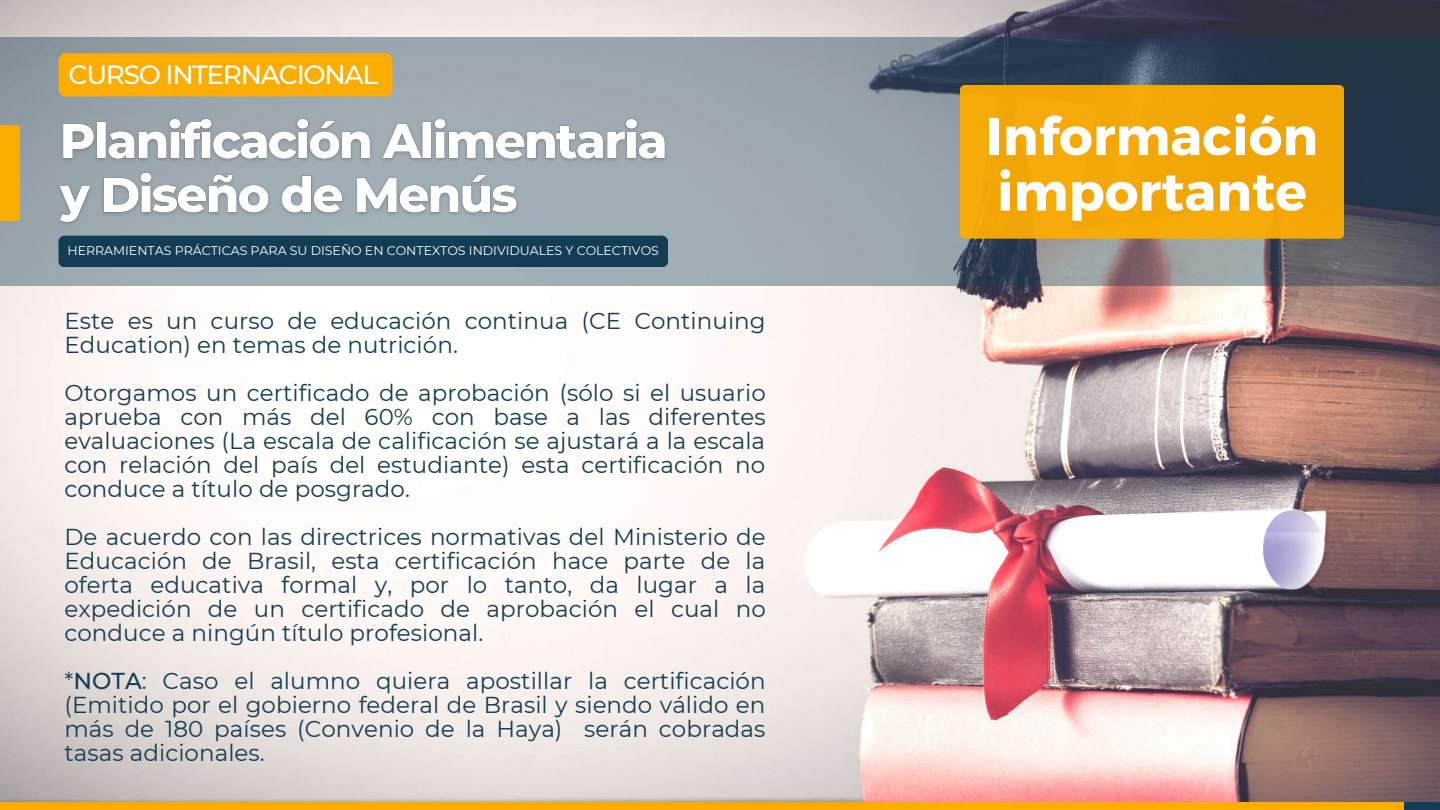
<style>
.page{position:relative;width:1440px;height:810px;background:#fff}
.page>*{position:absolute;margin:0;border:0;box-sizing:border-box;transform-origin:0 0}
.t1{font:700 52.8px/55.5px "Montserrat";letter-spacing:.005em;color:#fff}
.t2{font:500 26.3px "Montserrat";letter-spacing:-.05em;color:#fff}
.t3{font:23px/24px "Montserrat";letter-spacing:.005em;color:#123d54;text-align:justify}
.t4{font:12.6px "Montserrat";color:#fff}
.s1{font-weight:500}
</style>
<div class="page">
<img style="left:0;top:0;width:1440px;height:802px">
<div style="left:0;top:802px;width:1405px;height:8px;background:#fdac01"></div>
<div style="left:1405px;top:802px;width:35px;height:8px;background:#123d54"></div>
<svg style="left:0;top:37px;width:1440px;height:248px;background:#7c8892"></svg>
<div style="left:960px;top:85px;width:384px;height:154px;background:#f2a606;border-radius:5px"></div>
<div style="left:0;top:125px;width:20px;height:96px;background:#fdac01"></div>
<img style="left:52px;top:106px;width:620px;height:127px">
<div style="left:58px;top:53px;width:335px;height:43px;background:#fdac01;border-radius:7px"></div>
<div style="left:58px;top:236px;width:610px;height:31px;background:#123d54;border-radius:6px"></div>
<p class="t2" style="left:69px;top:58px;width:311px">CURSO INTERNACIONAL</p>
<p class="t4" style="left:68px;top:243px;width:593px">HERRAMIENTAS PRÁCTICAS PARA SU DISEÑO EN CONTEXTOS INDIVIDUALES Y COLECTIVOS</p>
<p class="t3" style="left:64px;top:309px;width:703px">Este es un curso de educación continua (CE Continuing<br>Education) en temas de nutrición.</p>
<p class="t3" style="left:64px;top:381px;width:703px">Otorgamos un certificado de aprobación (sólo si el usuario aprueba con más del 60% con base a las diferentes evaluaciones (La escala de calificación se ajustará a la escala con relación del país del estudiante) esta certificación no conduce a título de posgrado.</p>
<p class="t3" style="left:64px;top:525px;width:703px">De acuerdo con las directrices normativas del Ministerio de Educación de Brasil, esta certificación hace parte de la oferta educativa formal y, por lo tanto, da lugar a la expedición de un certificado de aprobación el cual no conduce a ningún título profesional.</p>
<p class="t3" style="left:64px;top:669px;width:703px">*<span class="s1">NOTA</span>: Caso el alumno quiera apostillar la certificación (Emitido por el gobierno federal de Brasil y siendo válido en más de 180 países (Convenio de la Haya) serán cobradas tasas adicionales.</p>
<h1 class="t1" style="left:986px;top:106px;width:334px">Información importante</h1>
</div>
